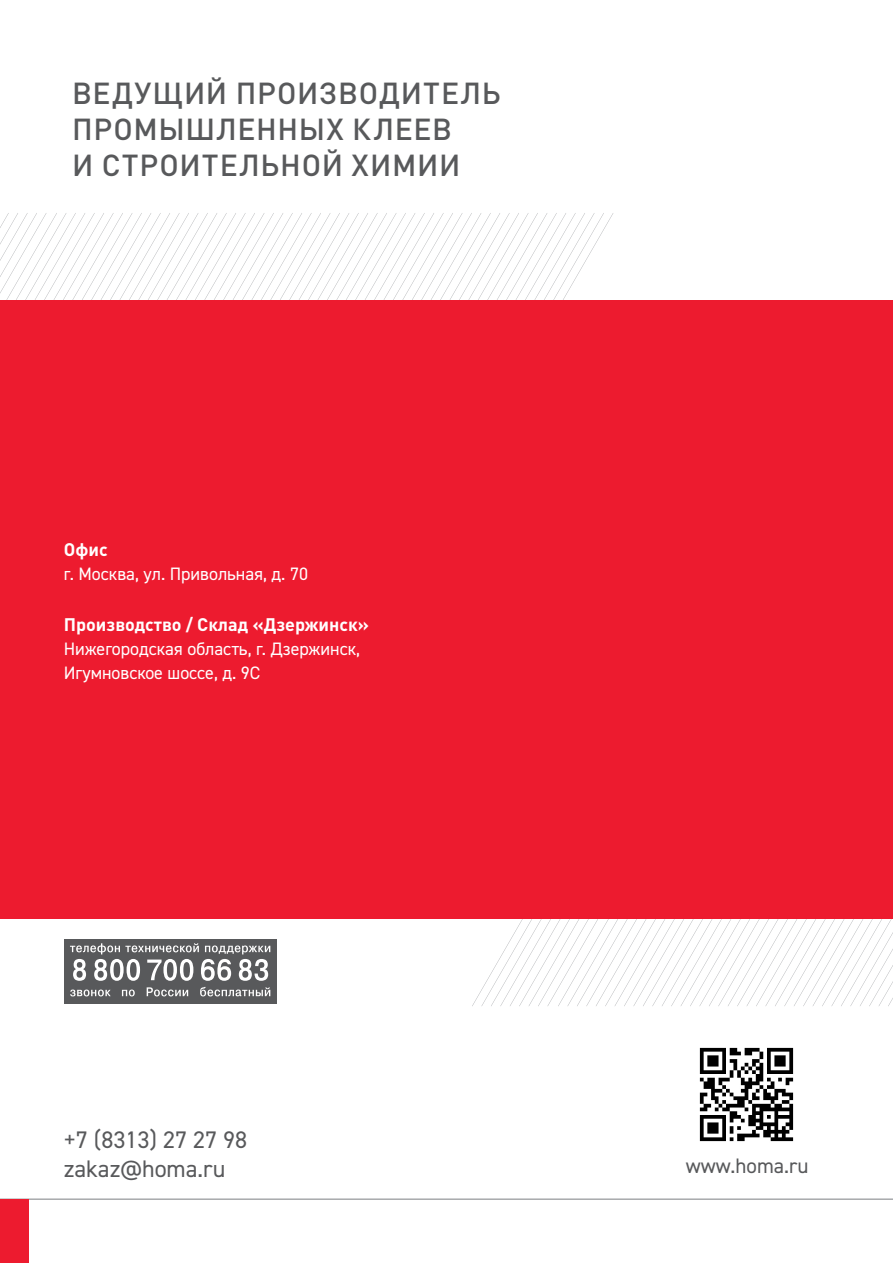
<style>
.page{position:relative;width:893px;height:1263px;background:#fff}
.page>*{position:absolute;margin:0;border:0;box-sizing:border-box;transform-origin:0 0}
.t1{font:500 30px/36px "DIN Pro";letter-spacing:.025em;color:#58595b}
.t2{font:24px/28.8px "DIN2014";color:#58595b}
.t3{font:21px "DIN2014";color:#58595b}
.t4{font:18px/24px "DIN2014";color:#fff}
.t5{font:700 18px "DIN Pro";color:#fff}
</style>
<div class="page">
<div style="left:64px;top:939px;width:212px;height:65px;background:#58595b"></div>
<svg style="left:70px;top:943px;width:200px;height:38px"></svg>
<svg style="left:70px;top:989px;width:41px;height:7px"></svg>
<svg style="left:122px;top:989px;width:13px;height:7px"></svg>
<svg style="left:147px;top:987px;width:41px;height:9px"></svg>
<svg style="left:200px;top:987px;width:70px;height:9px"></svg>
<svg style="left:472px;top:918px;width:421px;height:88px"></svg>
<svg style="left:0;top:213px;width:613px;height:87px"></svg>
<div style="left:0;top:300px;width:893px;height:618px;background:#ed1b2f"></div>
<hr style="left:0;top:1198px;width:893px;height:2px;background:#a7a9ac">
<div style="left:0;top:1199px;width:29px;height:64px;background:#ed1b2f"></div>
<img style="left:699px;top:1047px;width:95px;height:95px">
<h1 class="t1" style="left:72px;top:72px;width:430px">ведущий производитель промышленных клеев<br>и строительной химии</h1>
<p class="t5" style="left:64px;top:535px;width:45px">Офис</p>
<p class="t4" style="left:64px;top:562px;width:246px">г. Москва, ул. Привольная, д. 70</p>
<p class="t5" style="left:64px;top:610px;width:307px">Производство / Склад «Дзержинск»</p>
<p class="t4" style="left:64px;top:637px;width:298px">Нижегородская область, г. Дзержинск,<br>Игумновское шоссе, д. 9С</p>
<h2 class="t2" style="left:64px;top:1124px;width:185px">+7 (8313) 27 27 98 zakaz@homa.ru</h2>
<p class="t3" style="left:686px;top:1153px;width:124px">www.homa.ru</p>
</div>
